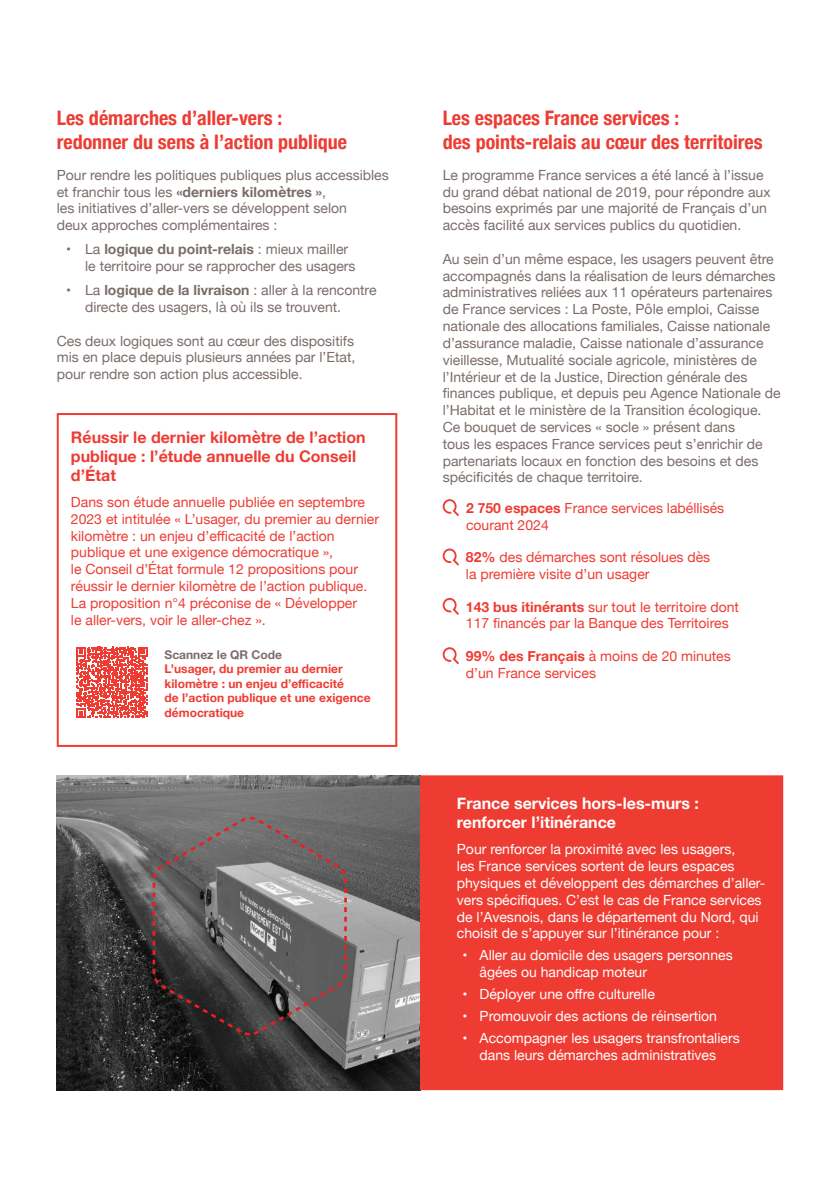
<style>
.page{position:relative;width:840px;height:1191px;background:#fff}
.page>*{position:absolute;margin:0;border:0;box-sizing:border-box;transform-origin:0 0}
.t1{font:700 condensed 20px/24px "Helvetica Neue";color:#ee3c33}
.t2{font:700 16px/19.2px "Helvetica Neue";color:#ee3c33}
.t3{font:700 16px/19.2px "Helvetica Neue";color:#fff}
.t4{font:14px/16.8px "Helvetica Neue";color:#7a6d69}
.t5{font:14px/16.8px "Helvetica Neue";color:#ee3c33}
.t6{font:14px/16.8px "Helvetica Neue";color:#fff}
.t7{font:700 12px/14.4px "Helvetica Neue";color:#ee3c33}
.t8{font:700 12px "Helvetica Neue";color:#7a6d69}
.s1{font-weight:700}
</style>
<div class="page">
<img style="left:57px;top:775px;width:363px;height:315px">
<div style="left:420px;top:775px;width:362px;height:315px;background:#ee3c33"></div>
<div style="left:57px;top:413px;width:340px;height:334px;border:2px solid #ee3c33"></div>
<svg style="left:442px;top:499px;width:17px;height:17px"></svg>
<svg style="left:442px;top:548px;width:17px;height:17px"></svg>
<svg style="left:442px;top:598px;width:17px;height:17px"></svg>
<svg style="left:442px;top:647px;width:17px;height:17px"></svg>
<svg style="left:152px;top:816px;width:194px;height:219px;background:#666262"></svg>
<svg style="left:76px;top:647px;width:71px;height:70px"></svg>
<h1 class="t1" style="left:57px;top:105px;width:292px">Les démarches d’aller-vers : redonner du sens à l’action publique</h1>
<h1 class="t1" style="left:442px;top:105px;width:321px">Les espaces France services :<br>des points-relais au cœur des territoires</h1>
<p class="t4" style="left:57px;top:167px;width:333px">Pour rendre les politiques publiques plus accessibles et franchir tous les <span class="s1">«derniers kilomètres »</span>,<br>les initiatives d’aller-vers se développent selon<br>deux approches complémentaires :</p>
<p class="t4" style="left:85px;top:242px;width:272px;text-indent:-19px">• La <span class="s1">logique du point-relais</span> : mieux mailler le territoire pour se rapprocher des usagers</p>
<p class="t4" style="left:85px;top:282px;width:293px;text-indent:-19px">• La <span class="s1">logique de la livraison</span> : aller à la rencontre directe des usagers, là où ils se trouvent.</p>
<p class="t4" style="left:57px;top:333px;width:300px;text-align:justify">Ces deux logiques sont au cœur des dispositifs mis en place depuis plusieurs années par l’Etat, pour rendre son action plus accessible.</p>
<p class="t4" style="left:442px;top:167px;width:329px">Le programme France services a été lancé à l’issue du grand débat national de 2019, pour répondre aux besoins exprimés par une majorité de Français d’un accès facilité aux services publics du quotidien.</p>
<p class="t4" style="left:442px;top:251px;width:339px">Au sein d’un même espace, les usagers peuvent être accompagnés dans la réalisation de leurs démarches administratives reliées aux 11 opérateurs partenaires de France services : La Poste, Pôle emploi, Caisse nationale des allocations familiales, Caisse nationale d’assurance maladie, Caisse nationale d’assurance vieillesse, Mutualité sociale agricole, ministères de l’Intérieur et de la Justice, Direction générale des finances publique, et depuis peu Agence Nationale de l’Habitat et le ministère de la Transition écologique.<br>Ce bouquet de services « socle » présent dans<br>tous les espaces France services peut s’enrichir de partenariats locaux en fonction des besoins et des spécificités de chaque territoire.</p>
<p class="t2" style="left:71px;top:428px;width:296px">Réussir le dernier kilomètre de l’action publique : l’étude annuelle du Conseil d’État</p>
<p class="t5" style="left:71px;top:494px;width:309px">Dans son étude annuelle publiée en septembre 2023 et intitulée « L’usager, du premier au dernier kilomètre : un enjeu d’efficacité de l’action publique et une exigence démocratique »,<br>le Conseil d’État formule 12 propositions pour réussir le dernier kilomètre de l’action publique.<br>La proposition n°4 préconise de « Développer<br>le aller-vers, voir le aller-chez ».</p>
<p class="t5" style="left:465px;top:500px;width:259px"><span class="s1">2 750 espaces</span> France services labéllisés courant 2024</p>
<p class="t5" style="left:465px;top:549px;width:246px"><span class="s1">82%</span> des démarches sont résolues dès la première visite d’un usager</p>
<p class="t5" style="left:465px;top:599px;width:274px"><span class="s1">143 bus itinérants</span> sur tout le territoire dont<br>117 financés par la Banque des Territoires</p>
<p class="t5" style="left:465px;top:648px;width:266px"><span class="s1">99% des Français</span> à moins de 20 minutes d’un France services</p>
<p class="t8" style="left:164px;top:645px;width:119px">Scannez le QR Code</p>
<p class="t7" style="left:164px;top:662px;width:207px">L’usager, du premier au dernier kilomètre : un enjeu d’efficacité<br>de l’action publique et une exigence démocratique</p>
<p class="t3" style="left:456px;top:794px;width:243px">France services hors-les-murs : renforcer l’itinérance</p>
<p class="t6" style="left:456px;top:841px;width:310px">Pour renforcer la proximité avec les usagers,<br>les France services sortent de leurs espaces physiques et développent des démarches d’aller&shy;vers spécifiques. C’est le cas de France services de l’Avesnois, dans le département du Nord, qui choisit de s’appuyer sur l’itinérance pour :</p>
<p class="t6" style="left:479px;top:947px;width:254px;text-indent:-17px">• Aller au domicile des usagers personnes âgées ou handicap moteur</p>
<p class="t6" style="left:462px;top:986px;width:194px">• Déployer une offre culturelle</p>
<p class="t6" style="left:462px;top:1008px;width:256px">• Promouvoir des actions de réinsertion</p>
<p class="t6" style="left:462px;top:1030px;width:278px;text-align:center">• Accompagner les usagers transfrontaliers dans leurs démarches administratives</p>
</div>
